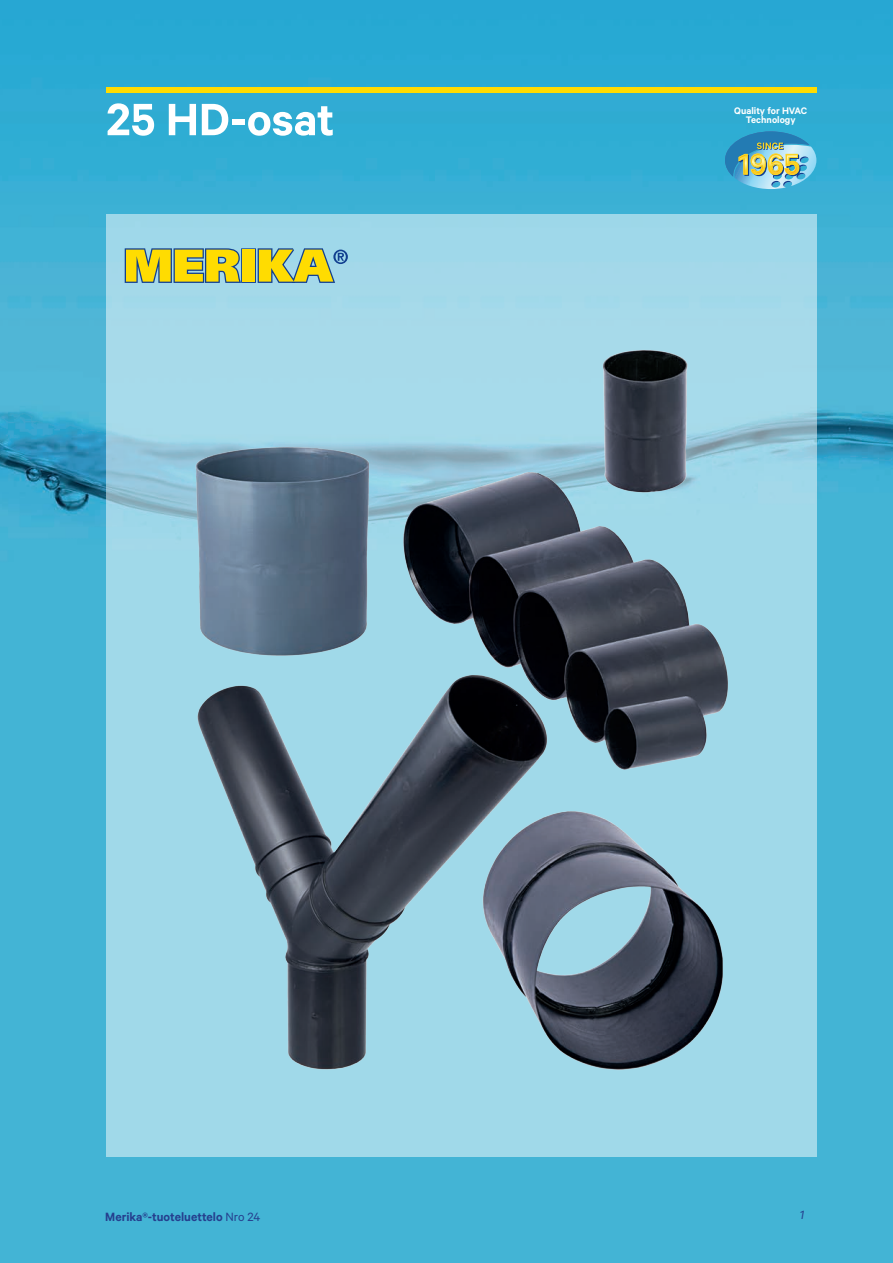
<style>
.page{position:relative;width:893px;height:1263px;background:#fff}
.page>*{position:absolute;margin:0;border:0;box-sizing:border-box;transform-origin:0 0}
.t1{font:600 51px "Calibre";letter-spacing:-.005em;color:#fff}
.t2{font:600 13.5px "Calibre";color:#253f8e}
.t3{font:italic 13.5px "Calibre";color:#253f8e}
.t4{font:600 10.65px/9.6px "Calibre";color:#fff;text-align:center}
.s1{font-weight:400}
</style>
<div class="page">
<img style="left:0;top:0;width:893px;height:1263px">
<div style="left:106px;top:87px;width:710px;height:6px;background:#ffdc01"></div>
<div style="left:106px;top:214px;width:710px;height:943px;background:#a0d9e9"></div>
<svg style="left:124px;top:248px;width:224px;height:35px"></svg>
<img style="left:725px;top:131px;width:91px;height:58px">
<img style="left:185px;top:349px;width:557px;height:721px">
<h1 class="t1" style="left:106px;top:89px;width:230px">25 HD-osat</h1>
<p class="t4" style="left:734px;top:105px;width:74px">Quality for HVAC<br>Technology</p>
<p class="t2" style="left:105px;top:1208px;width:157px">Merika®-tuoteluettelo <span class="s1">Nro 24</span></p>
<p class="t3" style="left:800px;top:1207px;width:6px">1</p>
</div>
